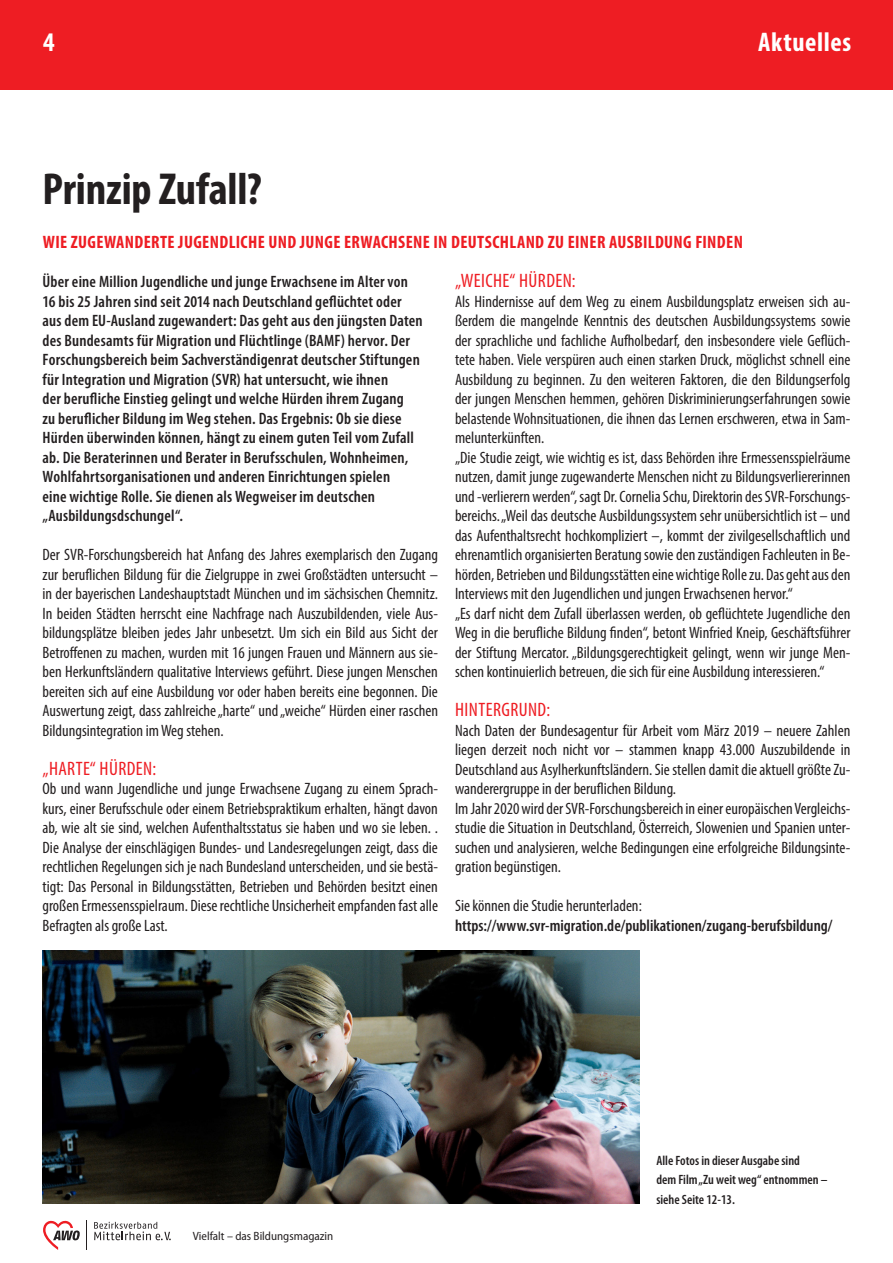
<style>
.page{position:relative;width:893px;height:1263px;background:#fff}
.page>*{position:absolute;margin:0;border:0;box-sizing:border-box;transform-origin:0 0}
.t1{font:700 condensed 45px "Myriad Pro";letter-spacing:-.005em;color:#231f20}
.t2{font:700 condensed 27px "Myriad Pro";letter-spacing:.025em;color:#fff}
.t3{font:condensed 19.5px "Myriad Pro";letter-spacing:.02em;color:#ee1d23}
.t4{font:700 condensed 18px "Myriad Pro";letter-spacing:.02em;color:#ee1d23}
.t5{font:condensed 16.5px/19.5px "Myriad Pro";color:#231f20;text-align:justify}
.t6{font:600 condensed 16.5px/19.5px "Myriad Pro";letter-spacing:.01em;color:#231f20}
.t7{font:600 condensed 13.5px/19.5px "Myriad Pro";color:#231f20}
.t8{font:semi-condensed 12px "Myriad Pro";color:#231f20}
</style>
<div class="page">
<div style="left:0;top:0;width:893px;height:90px;background:#ee1d23"></div>
<svg style="left:43px;top:1221px;width:37px;height:29px"></svg>
<svg style="left:94px;top:1222px;width:76px;height:18px"></svg>
<img style="left:43px;top:950px;width:596px;height:254px">
<h2 class="t2" style="left:43px;top:25px;width:13px">4</h2>
<h2 class="t2" style="left:758px;top:25px;width:95px">Aktuelles</h2>
<h1 class="t1" style="left:43px;top:161px;width:221px">Prinzip Zufall?</h1>
<p class="t4" style="left:43px;top:231px;width:702px">WIE ZUGEWANDERTE JUGENDLICHE UND JUNGE ERWACHSENE IN DEUTSCHLAND ZU EINER AUSBILDUNG FINDEN</p>
<p class="t3" style="left:455px;top:269px;width:122px">„WEICHE“ HÜRDEN:</p>
<p class="t5" style="left:455px;top:291px;width:397px;text-align:left">Als Hindernisse auf dem Weg zu einem Ausbildungsplatz erweisen sich au&shy;ßerdem die mangelnde Kenntnis des deutschen Ausbildungssystems sowie der sprachliche und fachliche Aufholbedarf, den insbesondere viele Geflüch&shy;tete haben. Viele verspüren auch einen starken Druck, möglichst schnell eine Ausbildung zu beginnen. Zu den weiteren Faktoren, die den Bildungserfolg der jungen Menschen hemmen, gehören Diskriminierungserfahrungen sowie belastende Wohnsituationen, die ihnen das Lernen erschweren, etwa in Sam&shy;melunterkünften.<br>„Die Studie zeigt, wie wichtig es ist, dass Behörden ihre Ermessensspielräume nutzen, damit junge zugewanderte Menschen nicht zu Bildungsverliererinnen und -verlierern werden“, sagt Dr. Cornelia Schu, Direktorin des SVR-Forschungs&shy;bereichs. „Weil das deutsche Ausbildungssystem sehr unübersichtlich ist – und das Aufenthaltsrecht hochkompliziert –, kommt der zivilgesellschaftlich und ehrenamtlich organisierten Beratung sowie den zuständigen Fachleuten in Be&shy;hörden, Betrieben und Bildungsstätten eine wichtige Rolle zu. Das geht aus den Interviews mit den Jugendlichen und jungen Erwachsenen hervor.“<br>„Es darf nicht dem Zufall überlassen werden, ob geflüchtete Jugendliche den Weg in die berufliche Bildung finden“, betont Winfried Kneip, Geschäftsführer der Stiftung Mercator. „Bildungsgerechtigkeit gelingt, wenn wir junge Men&shy;schen kontinuierlich betreuen, die sich für eine Ausbildung interessieren.“</p>
<p class="t3" style="left:455px;top:698px;width:97px">HINTERGRUND:</p>
<p class="t5" style="left:455px;top:720px;width:397px;text-align:left">Nach Daten der Bundesagentur für Arbeit vom März 2019 – neuere Zahlen liegen derzeit noch nicht vor – stammen knapp 43.000 Auszubildende in Deutschland aus Asylherkunftsländern. Sie stellen damit die aktuell größte Zu&shy;wanderergruppe in der beruflichen Bildung.<br>Im Jahr 2020 wird der SVR-Forschungsbereich in einer europäischen Vergleichs&shy;studie die Situation in Deutschland, Österreich, Slowenien und Spanien unter&shy;suchen und analysieren, welche Bedingungen eine erfolgreiche Bildungsinte&shy;gration begünstigen.</p>
<p class="t5" style="left:455px;top:896px;width:188px">Sie können die Studie herunterladen:</p>
<p class="t6" style="left:455px;top:916px;width:379px">https://www.svr-migration.de/publikationen/zugang-berufsbildung/</p>
<p class="t6" style="left:43px;top:272px;width:382px">Über eine Million Jugendliche und junge Erwachsene im Alter von 16 bis 25 Jahren sind seit 2014 nach Deutschland geflüchtet oder aus dem EU-Ausland zugewandert: Das geht aus den jüngsten Daten des Bundesamts für Migration und Flüchtlinge (BAMF) hervor. Der Forschungsbereich beim Sachverständigenrat deutscher Stiftungen für Integration und Migration (SVR) hat untersucht, wie ihnen<br>der berufliche Einstieg gelingt und welche Hürden ihrem Zugang<br>zu beruflicher Bildung im Weg stehen. Das Ergebnis: Ob sie diese Hürden überwinden können, hängt zu einem guten Teil vom Zufall ab. Die Beraterinnen und Berater in Berufsschulen, Wohnheimen, Wohlfahrtsorganisationen und anderen Einrichtungen spielen<br>eine wichtige Rolle. Sie dienen als Wegweiser im deutschen „Ausbildungsdschungel“.</p>
<p class="t5" style="left:43px;top:545px;width:397px">Der SVR-Forschungsbereich hat Anfang des Jahres exemplarisch den Zugang zur beruflichen Bildung für die Zielgruppe in zwei Großstädten untersucht – in der bayerischen Landeshauptstadt München und im sächsischen Chemnitz.<br>In beiden Städten herrscht eine Nachfrage nach Auszubildenden, viele Aus&shy;bildungsplätze bleiben jedes Jahr unbesetzt. Um sich ein Bild aus Sicht der Betroffenen zu machen, wurden mit 16 jungen Frauen und Männern aus sie&shy;ben Herkunftsländern qualitative Interviews geführt. Diese jungen Menschen bereiten sich auf eine Ausbildung vor oder haben bereits eine begonnen. Die Auswertung zeigt, dass zahlreiche „harte“ und „weiche“ Hürden einer raschen Bildungsintegration im Weg stehen.</p>
<p class="t3" style="left:43px;top:756px;width:115px">„HARTE“ HÜRDEN:</p>
<p class="t5" style="left:43px;top:779px;width:397px">Ob und wann Jugendliche und junge Erwachsene Zugang zu einem Sprach&shy;kurs, einer Berufsschule oder einem Betriebspraktikum erhalten, hängt davon ab, wie alt sie sind, welchen Aufenthaltsstatus sie haben und wo sie leben. .<br>Die Analyse der einschlägigen Bundes- und Landesregelungen zeigt, dass die rechtlichen Regelungen sich je nach Bundesland unterscheiden, und sie bestä&shy;tigt: Das Personal in Bildungsstätten, Betrieben und Behörden besitzt einen großen Ermessensspielraum. Diese rechtliche Unsicherheit empfanden fast alle Befragten als große Last.</p>
<p class="t8" style="left:193px;top:1229px;width:142px">Vielfalt – das Bildungsmagazin</p>
<p class="t7" style="left:656px;top:1151px;width:173px">Alle Fotos in dieser Ausgabe sind<br>dem Film „Zu weit weg“ entnommen – siehe Seite 12-13.</p>
</div>
